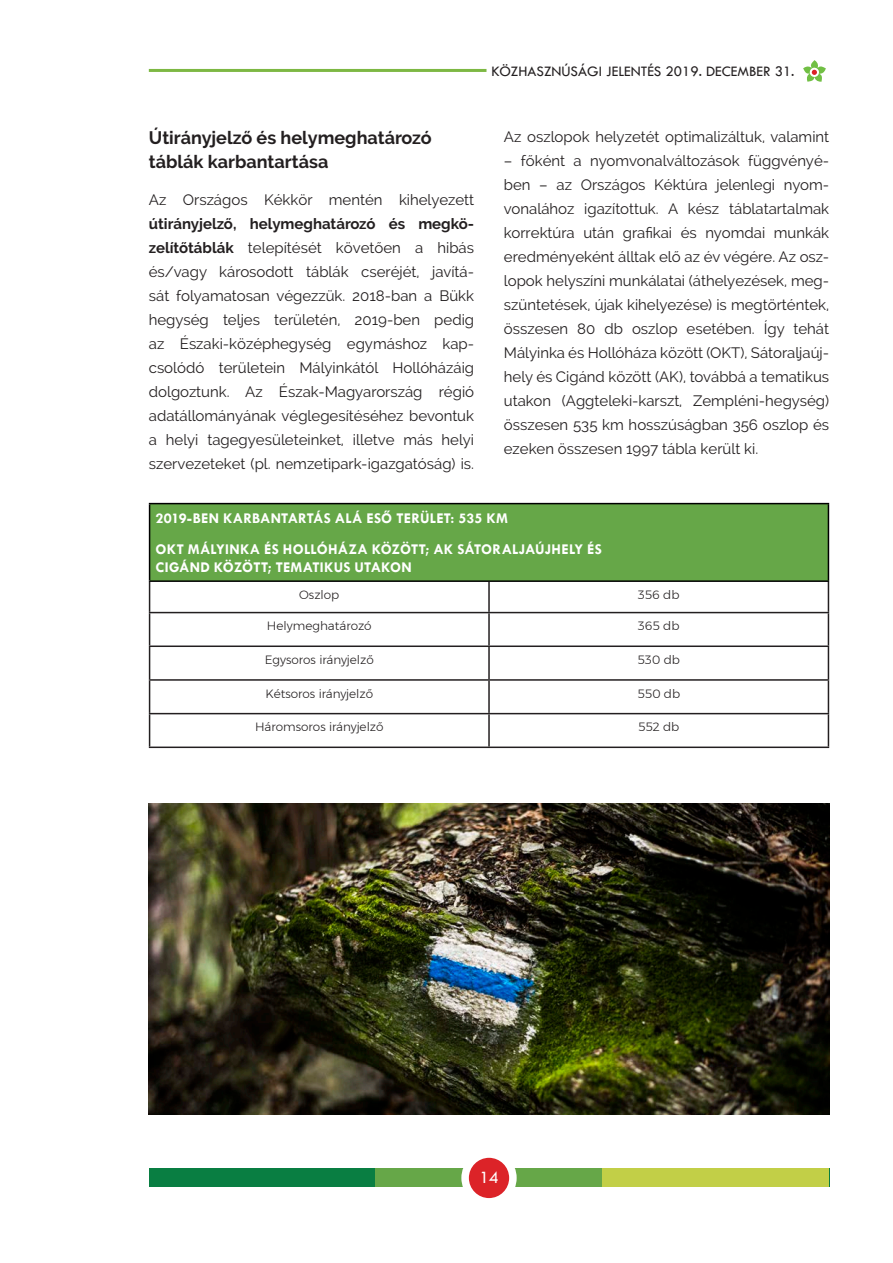
<style>
.page{position:relative;width:893px;height:1263px;background:#fff}
.page>*{position:absolute;margin:0;border:0;box-sizing:border-box;transform-origin:0 0}
.Kenyer{font:700 18px/24px "Raleway";color:#231f20}
.t1{font:18px "Tw Cen";color:#fff}
.Kenyer-2{font:15px/24px "Raleway";color:#231f20;text-align:justify}
.Al-alcim{font:700 15px/18px "Tw Cen";letter-spacing:.01em;color:#fff}
.t2{font:15px "Tw Cen";color:#231f20}
.Kenyer-3{font:300 12px "Montserrat";color:#231f20}
.s1{font-weight:700}
</style>
<div class="page">
<div style="left:149px;top:1168px;width:680px;height:19px;background:#097e42"></div>
<div style="left:376px;top:1168px;width:453px;height:19px;background:#66a748"></div>
<div style="left:602px;top:1168px;width:227px;height:19px;background:#c2cf47"></div>
<div style="left:465px;top:1154px;width:48px;height:48px;background:#dc2328;border-radius:50%"></div>
<div style="left:461px;top:1150px;width:56px;height:55px;border:8px solid #fff;border-radius:50%"></div>
<svg style="left:803px;top:60px;width:23px;height:22px"></svg>
<hr style="left:149px;top:69px;width:337px;height:3px;background:#7db843">
<div style="left:150px;top:504px;width:678px;height:77px;background:#66a748"></div>
<hr style="left:149px;top:613px;width:1px;height:32px;background:#231f20">
<hr style="left:149px;top:645px;width:340px;height:2px;background:#231f20">
<hr style="left:149px;top:647px;width:1px;height:32px;background:#231f20">
<hr style="left:489px;top:645px;width:340px;height:2px;background:#231f20">
<hr style="left:149px;top:679px;width:340px;height:2px;background:#231f20">
<hr style="left:149px;top:681px;width:1px;height:32px;background:#231f20">
<hr style="left:489px;top:679px;width:340px;height:2px;background:#231f20">
<hr style="left:149px;top:713px;width:340px;height:1px;background:#231f20">
<hr style="left:149px;top:714px;width:1px;height:32px;background:#231f20">
<hr style="left:489px;top:713px;width:340px;height:1px;background:#231f20">
<hr style="left:149px;top:746px;width:340px;height:2px;background:#231f20">
<hr style="left:489px;top:746px;width:340px;height:2px;background:#231f20">
<hr style="left:149px;top:582px;width:1px;height:30px;background:#231f20">
<hr style="left:149px;top:612px;width:340px;height:1px;background:#231f20">
<hr style="left:489px;top:612px;width:340px;height:1px;background:#231f20">
<hr style="left:488px;top:582px;width:2px;height:30px;background:#231f20">
<hr style="left:828px;top:582px;width:1px;height:30px;background:#231f20">
<hr style="left:488px;top:613px;width:2px;height:32px;background:#231f20">
<hr style="left:828px;top:613px;width:1px;height:32px;background:#231f20">
<hr style="left:488px;top:647px;width:2px;height:32px;background:#231f20">
<hr style="left:828px;top:647px;width:1px;height:32px;background:#231f20">
<hr style="left:488px;top:681px;width:2px;height:32px;background:#231f20">
<hr style="left:828px;top:681px;width:1px;height:32px;background:#231f20">
<hr style="left:488px;top:714px;width:2px;height:32px;background:#231f20">
<hr style="left:828px;top:714px;width:1px;height:32px;background:#231f20">
<hr style="left:149px;top:503px;width:340px;height:1px;background:#000">
<hr style="left:149px;top:504px;width:1px;height:76px;background:#000">
<hr style="left:489px;top:503px;width:340px;height:1px;background:#000">
<hr style="left:828px;top:504px;width:1px;height:76px;background:#000">
<hr style="left:149px;top:580px;width:340px;height:2px;background:#000">
<hr style="left:489px;top:580px;width:340px;height:2px;background:#000">
<img style="left:149px;top:804px;width:680px;height:310px">
<p class="t2" style="left:491px;top:62px;width:305px">KÖZHASZNÚSÁGI JELENTÉS 2019. DECEMBER 31.</p>
<p class="Kenyer" style="left:149px;top:126px;width:284px">Útirányjelző és helymeghatározó táblák karbantartása</p>
<p class="Kenyer-2" style="left:149px;top:188px;width:327px">Az Országos Kékkör mentén kihelyezett <span class="s1">útirányjelző, helymeghatározó és megkö&shy;zelítőtáblák</span> telepítését követően a hibás és/vagy károsodott táblák cseréjét, javítá&shy;sát folyamatosan végezzük. 2018-ban a Bükk hegység teljes területén, 2019-ben pedig az Északi-középhegység egymáshoz kap&shy;csolódó területein Mályinkától Hollóházáig dolgoztunk. Az Észak-Magyarország régió adatállományának véglegesítéséhez bevontuk a helyi tagegyesületeinket, illetve más helyi szervezeteket (pl. nemzetipark-igazgatóság) is.</p>
<p class="Kenyer-2" style="left:504px;top:124px;width:327px">Az oszlopok helyzetét optimalizáltuk, valamint</p>
<p class="Kenyer-2" style="left:504px;top:148px;width:327px">– főként a nyomvonalváltozások függvényé&shy;ben – az Országos Kéktúra jelenlegi nyom&shy;vonalához igazítottuk. A kész táblatartalmak korrektúra után grafikai és nyomdai munkák eredményeként álltak elő az év végére. Az osz&shy;lopok helyszíni munkálatai (áthelyezések, meg&shy;szüntetések, újak kihelyezése) is megtörténtek, összesen 80 db oszlop esetében. Így tehát Mályinka és Hollóháza között (OKT), Sátoraljaúj&shy;hely és Cigánd között (AK), továbbá a tematikus utakon (Aggteleki-karszt, Zempléni-hegység) összesen 535 km hosszúságban 356 oszlop és ezeken összesen 1997 tábla került ki.</p>
<p class="Al-alcim" style="left:156px;top:509px;width:354px">2019-BEN KARBANTARTÁS ALÁ ESŐ TERÜLET: 535 KM</p>
<p class="Al-alcim" style="left:156px;top:540px;width:448px">OKT MÁLYINKA ÉS HOLLÓHÁZA KÖZÖTT; AK SÁTORALJAÚJHELY ÉS<br>CIGÁND KÖZÖTT; TEMATIKUS UTAKON</p>
<p class="Kenyer-3" style="left:299px;top:585px;width:42px">Oszlop</p>
<p class="Kenyer-3" style="left:638px;top:585px;width:43px">356 db</p>
<p class="Kenyer-3" style="left:267px;top:617px;width:106px">Helymeghatározó</p>
<p class="Kenyer-3" style="left:638px;top:617px;width:43px">365 db</p>
<p class="Kenyer-3" style="left:265px;top:651px;width:111px">Egysoros irányjelző</p>
<p class="Kenyer-3" style="left:637px;top:651px;width:44px">530 db</p>
<p class="Kenyer-3" style="left:265px;top:684px;width:109px">Kétsoros irányjelző</p>
<p class="Kenyer-3" style="left:637px;top:684px;width:44px">550 db</p>
<p class="Kenyer-3" style="left:255px;top:718px;width:130px">Háromsoros irányjelző</p>
<p class="Kenyer-3" style="left:638px;top:718px;width:43px">552 db</p>
<p class="t1" style="left:479px;top:1167px;width:21px">14</p>
</div>
